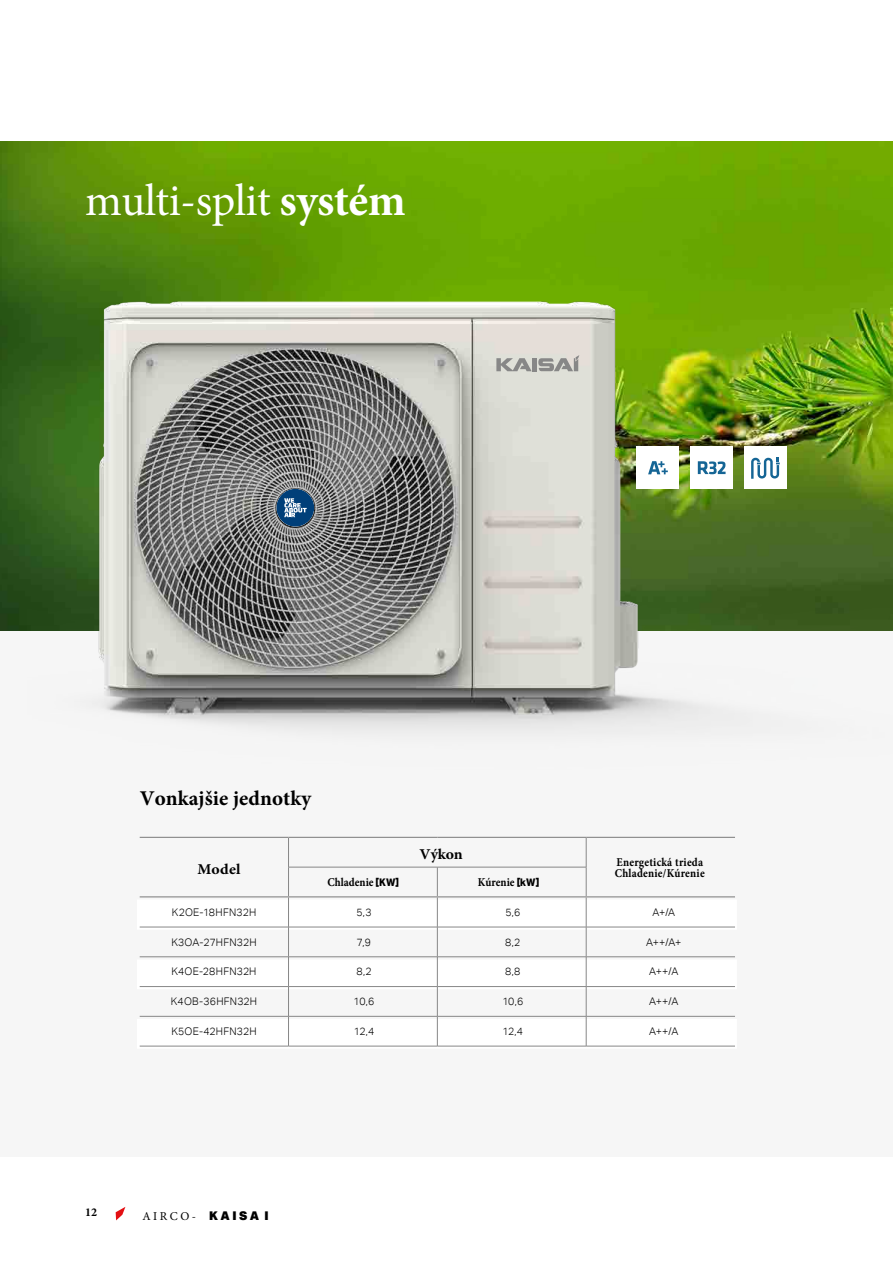
<style>
.page{position:relative;width:893px;height:1263px;background:#fff}
.page>*{position:absolute;margin:0;border:0;box-sizing:border-box;transform-origin:0 0}
.t1{font:45px "Minion Pro";letter-spacing:-.01em;color:#fff}
.t2{font:700 21px "Minion Pro";letter-spacing:.005em;color:#000}
.t3{font:700 15px "Minion Pro";letter-spacing:.015em;color:#000;scale:1.05 1}
.t4{font:700 12px/10.9px "Minion Pro";letter-spacing:.02em;color:#000;scale:.9 1}
.t5{font:700 12px "Minion Pro";color:#000;scale:.9 1}
.t6{font:12px "Minion Pro";letter-spacing:.21em;color:#000}
.t7{font:700 12px "Minion Pro";letter-spacing:.02em;color:#000}
.t8{font:300 10.5px "Aktiv Grotesk";letter-spacing:.015em;color:#000}
.s1{font-weight:700}
.s2{font-family:"Aktiv Grotesk";font-weight:800;font-size:10.5px}
.s3{font-family:"Aktiv Grotesk";font-weight:900}
</style>
<div class="page">
<img style="left:0;top:141px;width:892px;height:490px">
<svg style="left:116px;top:1207px;width:9px;height:13px"></svg>
<div style="left:0;top:631px;width:893px;height:526px;background:#f6f6f6"></div>
<img style="left:28px;top:272px;width:864px;height:627px">
<div style="left:276px;top:489px;width:38px;height:38px;background:#003f79;border-radius:50%"></div>
<svg style="left:284px;top:498px;width:23px;height:19px"></svg>
<svg style="left:496px;top:358px;width:36px;height:13px"></svg>
<div style="left:532px;top:358px;width:5px;height:13px;background:#878787"></div>
<svg style="left:538px;top:355px;width:41px;height:16px"></svg>
<svg style="left:139px;top:899px;width:596px;height:148px;fill:#fff"></svg>
<hr style="left:288px;top:867px;width:149px;height:1px;background:#878787">
<hr style="left:437px;top:867px;width:149px;height:1px;background:#878787">
<svg style="left:437px;top:867px;width:1px;height:29px"></svg>
<svg style="left:586px;top:838px;width:1px;height:58px"></svg>
<hr style="left:288px;top:897px;width:1px;height:30px;background:#878787">
<hr style="left:437px;top:897px;width:1px;height:30px;background:#878787">
<hr style="left:586px;top:897px;width:1px;height:30px;background:#878787">
<hr style="left:140px;top:927px;width:149px;height:1px;background:#878787">
<hr style="left:289px;top:927px;width:148px;height:1px;background:#878787">
<hr style="left:437px;top:927px;width:149px;height:1px;background:#878787">
<hr style="left:586px;top:927px;width:149px;height:1px;background:#878787">
<hr style="left:140px;top:956px;width:149px;height:1px;background:#878787">
<hr style="left:289px;top:956px;width:148px;height:1px;background:#878787">
<hr style="left:437px;top:956px;width:149px;height:1px;background:#878787">
<hr style="left:586px;top:956px;width:149px;height:1px;background:#878787">
<svg style="left:288px;top:927px;width:1px;height:89px"></svg>
<svg style="left:437px;top:927px;width:1px;height:89px"></svg>
<svg style="left:586px;top:927px;width:1px;height:89px"></svg>
<hr style="left:288px;top:1016px;width:1px;height:30px;background:#878787">
<hr style="left:437px;top:1016px;width:1px;height:30px;background:#878787">
<hr style="left:586px;top:1016px;width:1px;height:30px;background:#878787">
<hr style="left:140px;top:986px;width:149px;height:1px;background:#878787">
<hr style="left:289px;top:986px;width:148px;height:1px;background:#878787">
<hr style="left:437px;top:986px;width:149px;height:1px;background:#878787">
<hr style="left:586px;top:986px;width:149px;height:1px;background:#878787">
<hr style="left:140px;top:1016px;width:149px;height:1px;background:#878787">
<hr style="left:289px;top:1016px;width:148px;height:1px;background:#878787">
<hr style="left:437px;top:1016px;width:149px;height:1px;background:#878787">
<hr style="left:586px;top:1016px;width:149px;height:1px;background:#878787">
<hr style="left:140px;top:1046px;width:149px;height:1px;background:#878787">
<hr style="left:289px;top:1046px;width:148px;height:1px;background:#878787">
<hr style="left:437px;top:1046px;width:149px;height:1px;background:#878787">
<hr style="left:586px;top:1046px;width:149px;height:1px;background:#878787">
<hr style="left:289px;top:837px;width:148px;height:1px;background:#878787">
<hr style="left:437px;top:837px;width:149px;height:1px;background:#878787">
<hr style="left:586px;top:837px;width:149px;height:1px;background:#878787">
<hr style="left:586px;top:896px;width:149px;height:1px;background:#878787">
<hr style="left:289px;top:896px;width:148px;height:1px;background:#878787">
<hr style="left:437px;top:896px;width:149px;height:1px;background:#878787">
<hr style="left:140px;top:837px;width:149px;height:1px;background:#878787">
<hr style="left:140px;top:896px;width:149px;height:1px;background:#878787">
<svg style="left:288px;top:838px;width:1px;height:58px"></svg>
<div style="left:637px;top:446px;width:42px;height:43px;background:#fff"></div>
<svg style="left:648px;top:461px;width:20px;height:13px"></svg>
<div style="left:690px;top:446px;width:43px;height:43px;background:#fff"></div>
<svg style="left:698px;top:461px;width:28px;height:13px"></svg>
<div style="left:744px;top:446px;width:43px;height:43px;background:#fff"></div>
<svg style="left:751px;top:458px;width:29px;height:21px"></svg>
<hr style="left:892px;top:0;width:1px;height:1263px;background:#158267">
<h1 class="t1" style="left:85px;top:171px;width:322px">multi-split <span class="s1">systém</span></h1>
<h2 class="t2" style="left:140px;top:784px;width:173px">Vonkajšie jednotky</h2>
<h3 class="t3" style="left:197px;top:858px;width:43px">Model</h3>
<h3 class="t3" style="left:419px;top:843px;width:43px">Výkon</h3>
<p class="t5" style="left:328px;top:874px;width:81px">Chladenie <span class="s2">[KW]</span></p>
<p class="t5" style="left:478px;top:874px;width:70px">Kúrenie <span class="s2">[kW]</span></p>
<p class="t4" style="left:615px;top:857px;width:101px">Energetická trieda<br>Chladenie/Kúrenie</p>
<p class="t8" style="left:172px;top:906px;width:86px">K2OE-18HFN32H</p>
<p class="t8" style="left:356px;top:906px;width:17px">5,3</p>
<p class="t8" style="left:505px;top:906px;width:16px">5,6</p>
<p class="t8" style="left:652px;top:906px;width:24px">A+/A</p>
<p class="t8" style="left:171px;top:936px;width:87px">K3OA-27HFN32H</p>
<p class="t8" style="left:357px;top:936px;width:16px">7,9</p>
<p class="t8" style="left:505px;top:936px;width:17px">8,2</p>
<p class="t8" style="left:646px;top:936px;width:37px">A++/A+</p>
<p class="t8" style="left:171px;top:966px;width:87px">K4OE-28HFN32H</p>
<p class="t8" style="left:356px;top:966px;width:17px">8,2</p>
<p class="t8" style="left:505px;top:966px;width:17px">8,8</p>
<p class="t8" style="left:649px;top:966px;width:31px">A++/A</p>
<p class="t8" style="left:171px;top:995px;width:88px">K4OB-36HFN32H</p>
<p class="t8" style="left:354px;top:995px;width:22px">10,6</p>
<p class="t8" style="left:502px;top:995px;width:22px">10,6</p>
<p class="t8" style="left:649px;top:995px;width:31px">A++/A</p>
<p class="t8" style="left:171px;top:1025px;width:87px">K5OE-42HFN32H</p>
<p class="t8" style="left:354px;top:1025px;width:22px">12,4</p>
<p class="t8" style="left:503px;top:1025px;width:22px">12,4</p>
<p class="t8" style="left:649px;top:1025px;width:31px">A++/A</p>
<p class="t7" style="left:85px;top:1204px;width:13px">12</p>
<p class="t6" style="left:142px;top:1208px;width:128px">AIRCO- <span class="s3">KAISA I</span></p>
</div>
